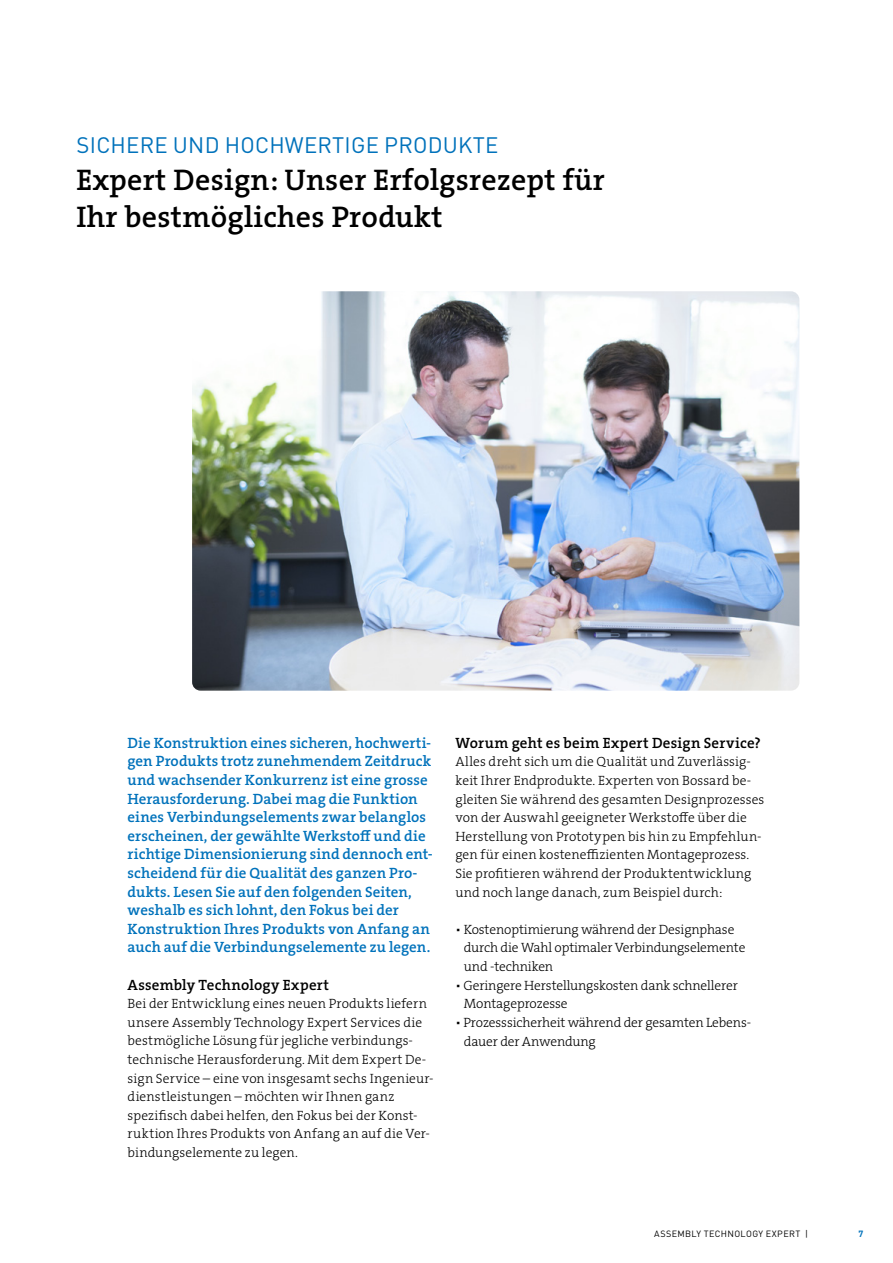
<style>
.page{position:relative;width:893px;height:1263px;background:#fff}
.page>*{position:absolute;margin:0;border:0;box-sizing:border-box;transform-origin:0 0}
.t1{font:30px/37.2px "The Serif HP6 Se Bld";letter-spacing:.01em;color:#000}
.t2{font:22.2px "DINOT";letter-spacing:.01em;color:#0072bb}
.t3{font:15px/18.6px "The Serif HP6 Se Bld";letter-spacing:.005em;color:#0072bb}
.t4{font:15px "The Serif HP6 Se Bld";letter-spacing:.015em;color:#000}
.t5{font:13.5px/18.6px "The Serif HP3 Lig";color:#000}
.t6{font:9px "DINOT";letter-spacing:.04em;color:#000}
.t7{font:700 9px "DINOT";color:#0072bb}
</style>
<div class="page">
<img style="left:192px;top:291px;width:607px;height:400px">
<h2 class="t2" style="left:77px;top:129px;width:423px">SICHERE UND HOCHWERTIGE PRODUKTE</h2>
<h1 class="t1" style="left:77px;top:161px;width:530px">Expert Design: Unser Erfolgsrezept für<br>Ihr bestmögliches Produkt</h1>
<p class="t3" style="left:128px;top:733px;width:307px">Die Konstruktion eines sicheren, hochwerti&shy;gen Produkts trotz zunehmendem Zeitdruck und wachsender Konkurrenz ist eine grosse Herausforderung. Dabei mag die Funktion eines Verbindungselements zwar belanglos erscheinen, der gewählte Werkstoff und die richtige Dimensionierung sind dennoch ent&shy;scheidend für die Qualität des ganzen Pro&shy;dukts. Lesen Sie auf den folgenden Seiten, weshalb es sich lohnt, den Fokus bei der Konstruktion Ihres Produkts von Anfang an auch auf die Verbindungselemente zu legen.</p>
<p class="t4" style="left:128px;top:975px;width:203px">Assembly Technology Expert</p>
<p class="t5" style="left:128px;top:994px;width:307px">Bei der Entwicklung eines neuen Produkts liefern unsere Assembly Technology Expert Services die bestmögliche Lösung für jegliche verbindungs&shy;technische Herausforderung. Mit dem Expert De&shy;sign Service – eine von insgesamt sechs Ingenieur&shy;dienstleistungen – möchten wir Ihnen ganz spezifisch dabei helfen, den Fokus bei der Konst&shy;ruktion Ihres Produkts von Anfang an auf die Ver&shy;bindungselemente zu legen.</p>
<p class="t4" style="left:455px;top:733px;width:307px">Worum geht es beim Expert Design Service?</p>
<p class="t5" style="left:455px;top:753px;width:310px">Alles dreht sich um die Qualität und Zuverlässig&shy;keit Ihrer Endprodukte. Experten von Bossard be&shy;gleiten Sie während des gesamten Designprozesses von der Auswahl geeigneter Werkstoffe über die Herstellung von Prototypen bis hin zu Empfehlun&shy;gen für einen kosteneffizienten Montageprozess.<br>Sie profitieren während der Produktentwicklung und noch lange danach, zum Beispiel durch:</p>
<p class="t5" style="left:464px;top:920px;width:283px;text-indent:-9px">▪ Kostenoptimierung während der Designphase durch die Wahl optimaler Verbindungselemente und -techniken</p>
<p class="t5" style="left:464px;top:976px;width:275px;text-indent:-9px">▪ Geringere Herstellungskosten dank schnellerer<br>Montageprozesse</p>
<p class="t5" style="left:464px;top:1013px;width:289px;text-indent:-9px">▪ Prozesssicherheit während der gesamten Lebens&shy;dauer der Anwendung</p>
<p class="t6" style="left:654px;top:1227px;width:155px">ASSEMBLY TECHNOLOGY EXPERT |</p>
<p class="t7" style="left:858px;top:1227px;width:6px">7</p>
</div>
